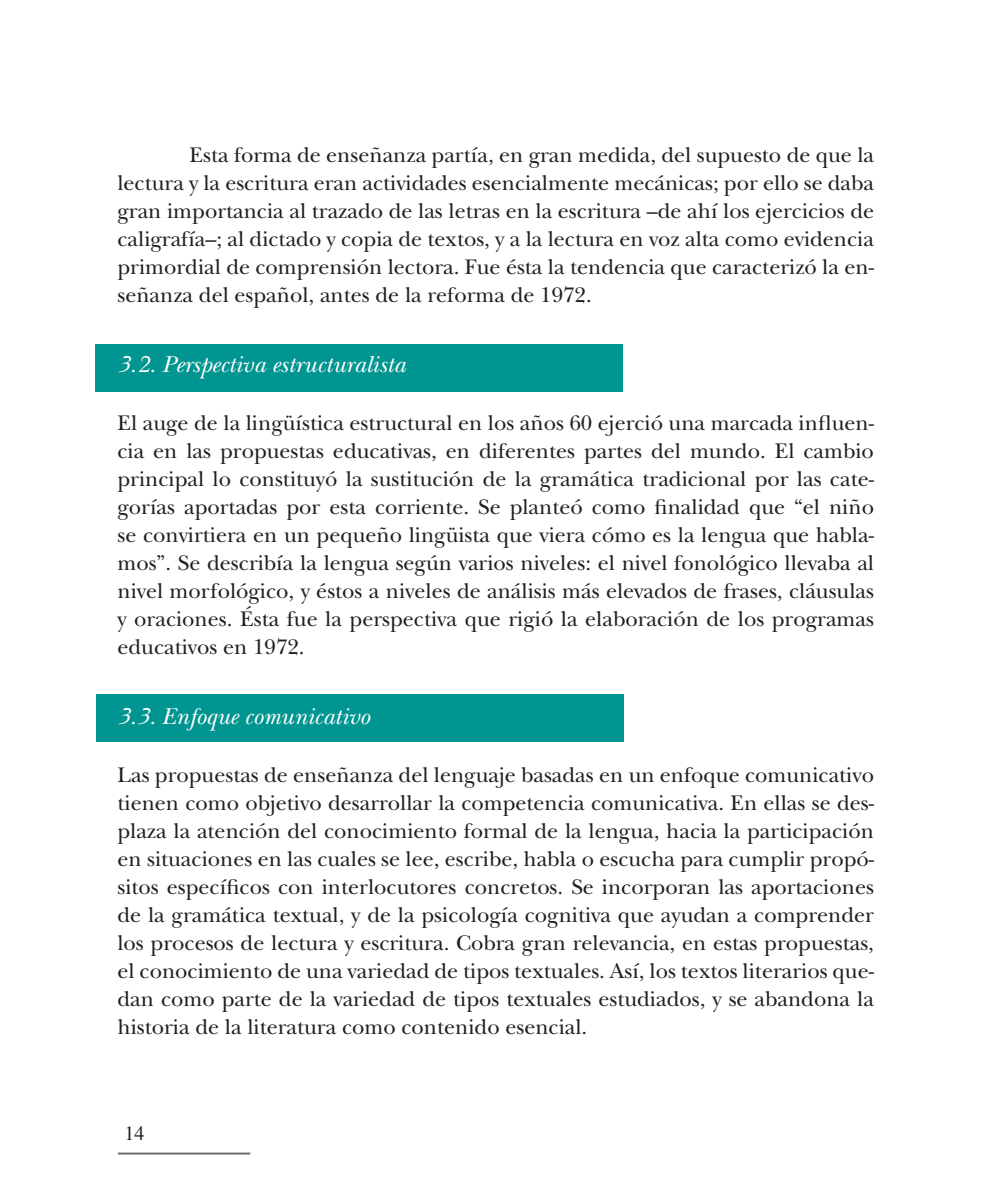
<style>
.page{position:relative;width:993px;height:1191px;background:#fff}
.page>*{position:absolute;margin:0;border:0;box-sizing:border-box;transform-origin:0 0}
.t1{font:italic 24px "New Baskerville";color:#fff}
.t2{font:22px/28px "New Baskerville";color:#231f20;text-align:justify}
.t3{font:20px "Times";color:#231f20}
</style>
<div class="page">
<hr style="left:118px;top:1152px;width:132px;height:2px;background:#6c6d70">
<div style="left:97px;top:694px;width:527px;height:47px;background:#009590"></div>
<div style="left:95px;top:344px;width:527px;height:47px;background:#009590"></div>
<p class="t2" style="left:117px;top:141px;width:758px;text-indent:72px">Esta forma de enseñanza partía, en gran medida, del supuesto de que la lectura y la escritura eran actividades esencialmente mecánicas; por ello se daba gran importancia al trazado de las letras en la escritura –de ahí los ejercicios de caligrafía–; al dictado y copia de textos, y a la lectura en voz alta como evidencia primordial de comprensión lectora. Fue ésta la tendencia que caracterizó la en&shy;señanza del español, antes de la reforma de 1972.</p>
<p class="t1" style="left:117px;top:350px;width:290px">3.2. Perspectiva estructuralista</p>
<p class="t2" style="left:117px;top:409px;width:757px">El auge de la lingüística estructural en los años 60 ejerció una marcada influen&shy;cia en las propuestas educativas, en diferentes partes del mundo. El cambio principal lo constituyó la sustitución de la gramática tradicional por las cate&shy;gorías aportadas por esta corriente. Se planteó como finalidad que “el niño se convirtiera en un pequeño lingüista que viera cómo es la lengua que habla&shy;mos”. Se describía la lengua según varios niveles: el nivel fonológico llevaba al nivel morfológico, y éstos a niveles de análisis más elevados de frases, cláusulas y oraciones. Ésta fue la perspectiva que rigió la elaboración de los programas educativos en 1972.</p>
<p class="t1" style="left:117px;top:702px;width:254px">3.3. Enfoque comunicativo</p>
<p class="t2" style="left:117px;top:761px;width:757px">Las propuestas de enseñanza del lenguaje basadas en un enfoque comunicativo tienen como objetivo desarrollar la competencia comunicativa. En ellas se des&shy;plaza la atención del conocimiento formal de la lengua, hacia la participación en situaciones en las cuales se lee, escribe, habla o escucha para cumplir propó&shy;sitos específicos con interlocutores concretos. Se incorporan las aportaciones de la gramática textual, y de la psicología cognitiva que ayudan a comprender los procesos de lectura y escritura. Cobra gran relevancia, en estas propuestas, el conocimiento de una variedad de tipos textuales. Así, los textos literarios que&shy;dan como parte de la variedad de tipos textuales estudiados, y se abandona la historia de la literatura como contenido esencial.</p>
<p class="t3" style="left:124px;top:1114px;width:21px">14</p>
</div>
